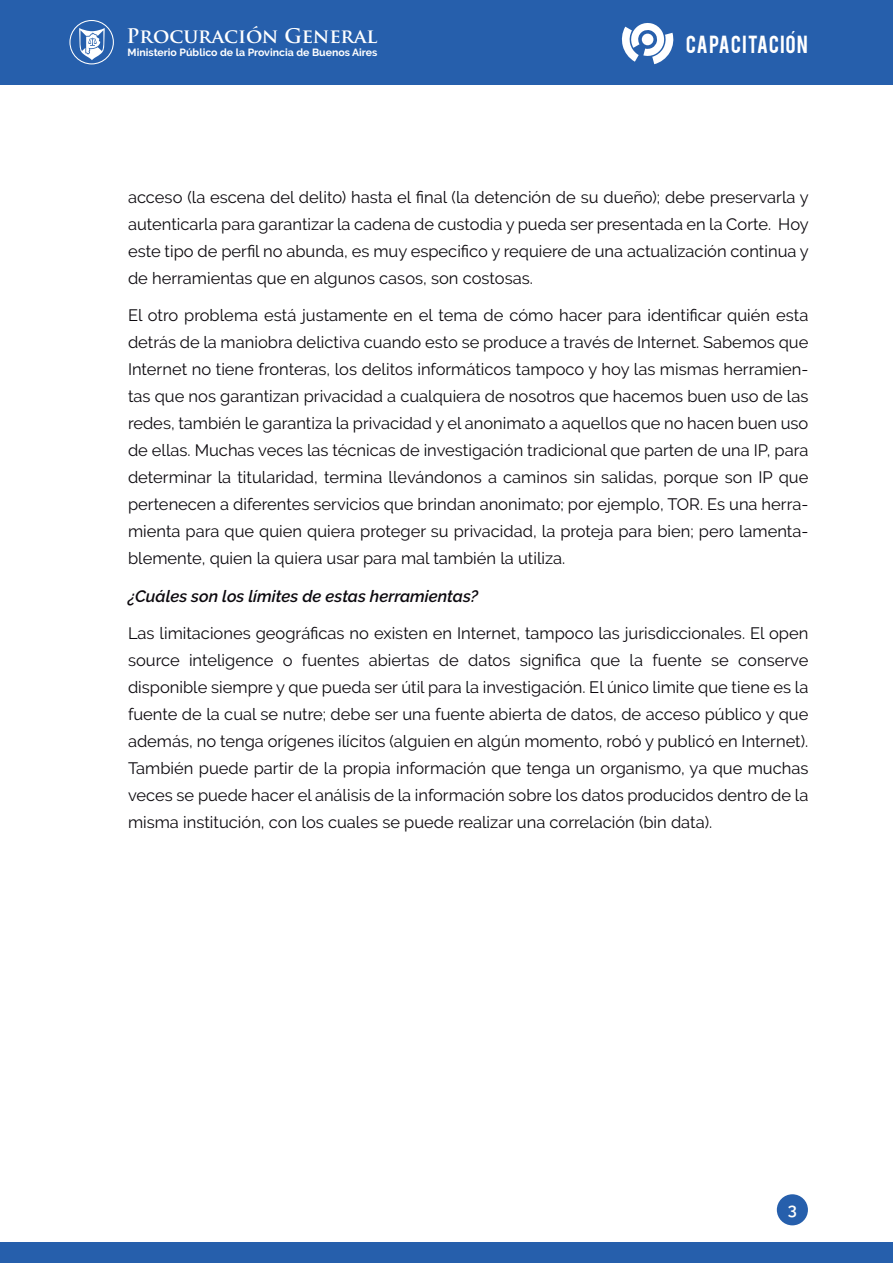
<style>
.page{position:relative;width:893px;height:1263px;background:#fff}
.page>*{position:absolute;margin:0;border:0;box-sizing:border-box;transform-origin:0 0}
.t1{font:700 19.65px "Trajan Pro";color:#fff}
.t2{font:19.5px "cec";color:#fff}
.t3{font:16.5px/27px "Raleway";color:#0c090e;text-align:justify}
.t4{font:italic 600 16.5px "Raleway";color:#0c090e}
.t5{font:600 16.5px "Raleway";color:#fffefc}
.t6{font:700 10.5px "Raleway";color:#fff}
</style>
<div class="page">
<div style="left:0;top:0;width:893px;height:85px;background:#265fac"></div>
<div style="left:777px;top:1194px;width:31px;height:31px;background:#265fac;border-radius:50%"></div>
<svg style="left:621px;top:23px;width:53px;height:41px"></svg>
<div style="left:642px;top:34px;width:11px;height:11px;background:#fff;border-radius:50%"></div>
<div style="left:0;top:1242px;width:893px;height:21px;background:#265fac"></div>
<svg style="left:69px;top:20px;width:45px;height:44px"></svg>
<p class="t1" style="left:127px;top:24px;width:253px">Procuración General</p>
<p class="t6" style="left:128px;top:47px;width:251px">Ministerio Público de la Provincia de Buenos Aires</p>
<p class="t2" style="left:685px;top:30px;width:124px">CAPACITACIÓN</p>
<p class="t3" style="left:128px;top:183px;width:682px">acceso (la escena del delito) hasta el final (la detención de su dueño); debe preservarla y autenticarla para garantizar la cadena de custodia y pueda ser presentada en la Corte. Hoy este tipo de perfil no abunda, es muy especifico y requiere de una actualización continua y de herramientas que en algunos casos, son costosas.</p>
<p class="t3" style="left:128px;top:302px;width:682px">El otro problema está justamente en el tema de cómo hacer para identificar quién esta detrás de la maniobra delictiva cuando esto se produce a través de Internet. Sabemos que Internet no tiene fronteras, los delitos informáticos tampoco y hoy las mismas herramien&shy;tas que nos garantizan privacidad a cualquiera de nosotros que hacemos buen uso de las redes, también le garantiza la privacidad y el anonimato a aquellos que no hacen buen uso de ellas. Muchas veces las técnicas de investigación tradicional que parten de una IP, para determinar la titularidad, termina llevándonos a caminos sin salidas, porque son IP que pertenecen a diferentes servicios que brindan anonimato; por ejemplo, TOR. Es una herra&shy;mienta para que quien quiera proteger su privacidad, la proteja para bien; pero lamenta&shy;blemente, quien la quiera usar para mal también la utiliza.</p>
<p class="t4" style="left:128px;top:586px;width:352px">¿Cuáles son los límites de estas herramientas?</p>
<p class="t3" style="left:128px;top:620px;width:682px">Las limitaciones geográficas no existen en Internet, tampoco las jurisdiccionales. El open source inteligence o fuentes abiertas de datos significa que la fuente se conserve disponible siempre y que pueda ser útil para la investigación. El único limite que tiene es la fuente de la cual se nutre; debe ser una fuente abierta de datos, de acceso público y que además, no tenga orígenes ilícitos (alguien en algún momento, robó y publicó en Internet).<br>También puede partir de la propia información que tenga un organismo, ya que muchas veces se puede hacer el análisis de la información sobre los datos producidos dentro de la misma institución, con los cuales se puede realizar una correlación (bin data).</p>
<p class="t5" style="left:788px;top:1199px;width:11px">3</p>
</div>
